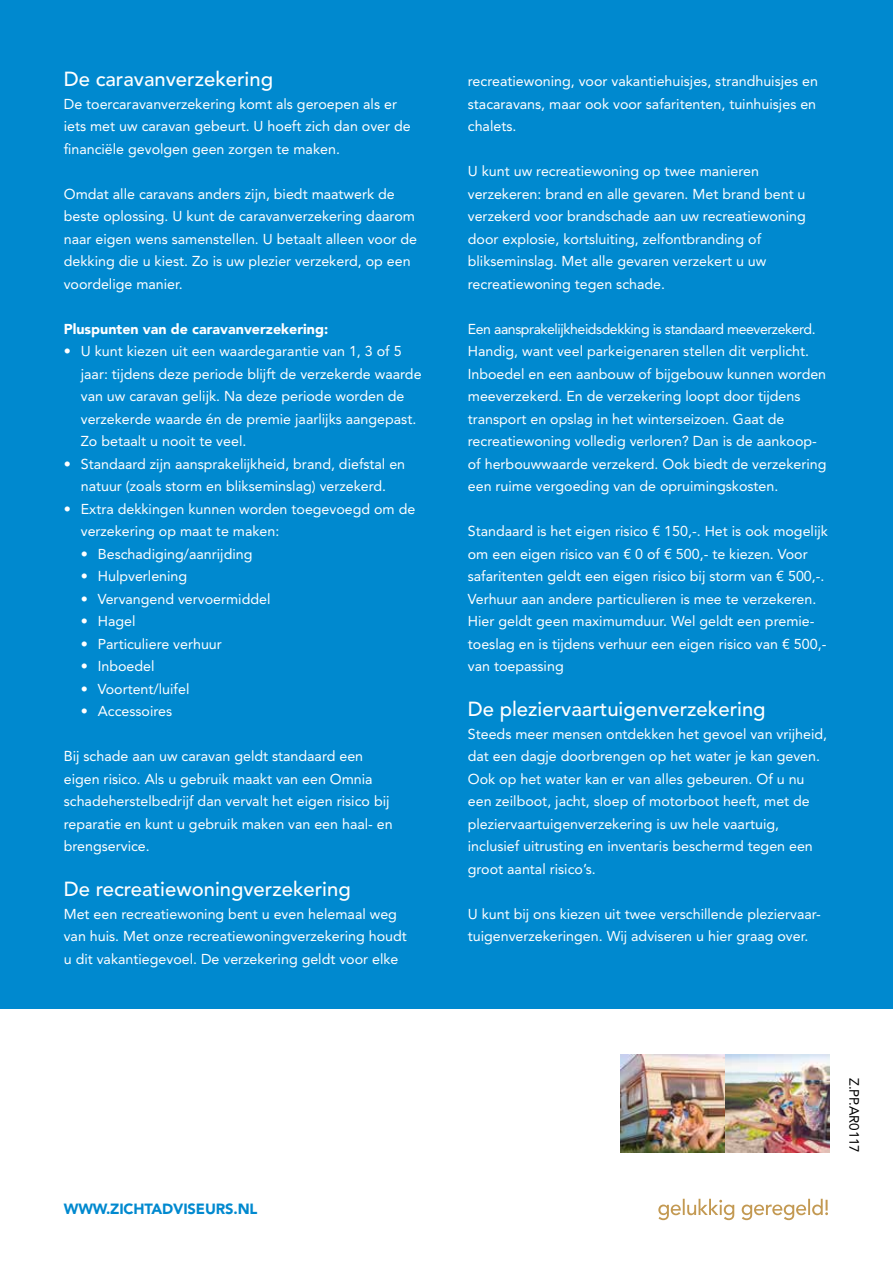
<style>
.page{position:relative;width:893px;height:1263px;background:#fff}
.page>*{position:absolute;margin:0;border:0;box-sizing:border-box;transform-origin:0 0}
.t1{font:500 20.25px "Avenir LT Std";color:#fff}
.t2{font:900 14.7px "Avenir LT Std";letter-spacing:-.01em;color:#0089cf}
.t3{font:14.25px/22.5px "Avenir LT Std";color:#fff}
.t4{font:900 14.25px "Avenir LT Std";color:#fff}
.t5{font:13.5px "Avenir LT Std";letter-spacing:-.015em;color:#000}
</style>
<div class="page">
<div style="left:0;top:0;width:893px;height:1009px;background:#0089cf"></div>
<img style="left:621px;top:1054px;width:104px;height:98px">
<img style="left:725px;top:1054px;width:104px;height:98px">
<svg style="left:658px;top:1199px;width:170px;height:21px"></svg>
<h1 class="t1" style="left:64px;top:68px;width:211px">De caravanverzekering</h1>
<p class="t3" style="left:64px;top:93px;width:348px">De toercaravanverzekering komt als geroepen als er iets met uw caravan gebeurt. U hoeft zich dan over de financiële gevolgen geen zorgen te maken.</p>
<p class="t3" style="left:64px;top:183px;width:355px">Omdat alle caravans anders zijn, biedt maatwerk de beste oplossing. U kunt de caravanverzekering daarom naar eigen wens samenstellen. U betaalt alleen voor de dekking die u kiest. Zo is uw plezier verzekerd, op een voordelige manier.</p>
<p class="t4" style="left:64px;top:320px;width:266px">Pluspunten van de caravanverzekering:</p>
<p class="t3" style="left:81px;top:340px;width:342px;text-indent:-17px">• U kunt kiezen uit een waardegarantie van 1, 3 of 5 jaar: tijdens deze periode blijft de verzekerde waarde van uw caravan gelijk. Na deze periode worden de verzekerde waarde én de premie jaarlijks aangepast.<br>Zo betaalt u nooit te veel.</p>
<p class="t3" style="left:64px;top:453px;width:343px;text-align:center">• Standaard zijn aansprakelijkheid, brand, diefstal en natuur (zoals storm en blikseminslag) verzekerd.</p>
<p class="t3" style="left:81px;top:498px;width:336px;text-indent:-17px">• Extra dekkingen kunnen worden toegevoegd om de verzekering op maat te maken:</p>
<p class="t3" style="left:81px;top:543px;width:173px">• Beschadiging/aanrijding</p>
<p class="t3" style="left:81px;top:565px;width:108px">• Hulpverlening</p>
<p class="t3" style="left:81px;top:588px;width:191px">• Vervangend vervoermiddel</p>
<p class="t3" style="left:81px;top:610px;width:56px">• Hagel</p>
<p class="t3" style="left:81px;top:633px;width:143px">• Particuliere verhuur</p>
<p class="t3" style="left:81px;top:655px;width:75px">• Inboedel</p>
<p class="t3" style="left:81px;top:678px;width:110px">• Voortent/luifel</p>
<p class="t3" style="left:81px;top:700px;width:93px">• Accessoires</p>
<p class="t3" style="left:64px;top:745px;width:330px">Bij schade aan uw caravan geldt standaard een eigen risico. Als u gebruik maakt van een Omnia schadeherstelbedrijf dan vervalt het eigen risico bij reparatie en kunt u gebruik maken van een haal- en brengservice.</p>
<h1 class="t1" style="left:64px;top:878px;width:288px">De recreatiewoningverzekering</h1>
<p class="t3" style="left:64px;top:903px;width:344px">Met een recreatiewoning bent u even helemaal weg van huis. Met onze recreatiewoningverzekering houdt u dit vakantiegevoel. De verzekering geldt voor elke</p>
<p class="t2" style="left:64px;top:1200px;width:195px">www.zichtadviseurs.nl</p>
<p class="t3" style="left:468px;top:70px;width:352px">recreatiewoning, voor vakantiehuisjes, strandhuisjes en stacaravans, maar ook voor safaritenten, tuinhuisjes en chalets.</p>
<p class="t3" style="left:468px;top:160px;width:340px">U kunt uw recreatiewoning op twee manieren verzekeren: brand en alle gevaren. Met brand bent u verzekerd voor brandschade aan uw recreatiewoning door explosie, kortsluiting, zelfontbranding of blikseminslag. Met alle gevaren verzekert u uw recreatiewoning tegen schade.</p>
<p class="t3" style="left:468px;top:318px;width:360px">Een aansprakelijkheidsdekking is standaard meeverzekerd.<br>Handig, want veel parkeigenaren stellen dit verplicht.<br>Inboedel en een aanbouw of bijgebouw kunnen worden meeverzekerd. En de verzekering loopt door tijdens transport en opslag in het winterseizoen. Gaat de recreatiewoning volledig verloren? Dan is de aankoop&shy;of herbouwwaarde verzekerd. Ook biedt de verzekering een ruime vergoeding van de opruimingskosten.</p>
<p class="t3" style="left:468px;top:520px;width:362px">Standaard is het eigen risico € 150,-. Het is ook mogelijk om een eigen risico van € 0 of € 500,- te kiezen. Voor safaritenten geldt een eigen risico bij storm van € 500,-.<br>Verhuur aan andere particulieren is mee te verzekeren.<br>Hier geldt geen maximumduur. Wel geldt een premie&shy;toeslag en is tijdens verhuur een eigen risico van € 500,- van toepassing</p>
<h1 class="t1" style="left:468px;top:698px;width:299px">De pleziervaartuigenverzekering</h1>
<p class="t3" style="left:468px;top:723px;width:361px">Steeds meer mensen ontdekken het gevoel van vrijheid, dat een dagje doorbrengen op het water je kan geven.<br>Ook op het water kan er van alles gebeuren. Of u nu een zeilboot, jacht, sloep of motorboot heeft, met de pleziervaartuigenverzekering is uw hele vaartuig, inclusief uitrusting en inventaris beschermd tegen een groot aantal risico’s.</p>
<p class="t3" style="left:468px;top:903px;width:354px">U kunt bij ons kiezen uit twee verschillende pleziervaar&shy;tuigenverzekeringen. Wij adviseren u hier graag over.</p>
<p class="t5" style="left:862px;top:1078px;width:76px;rotate:90deg">Z.PP.AR0117</p>
</div>
